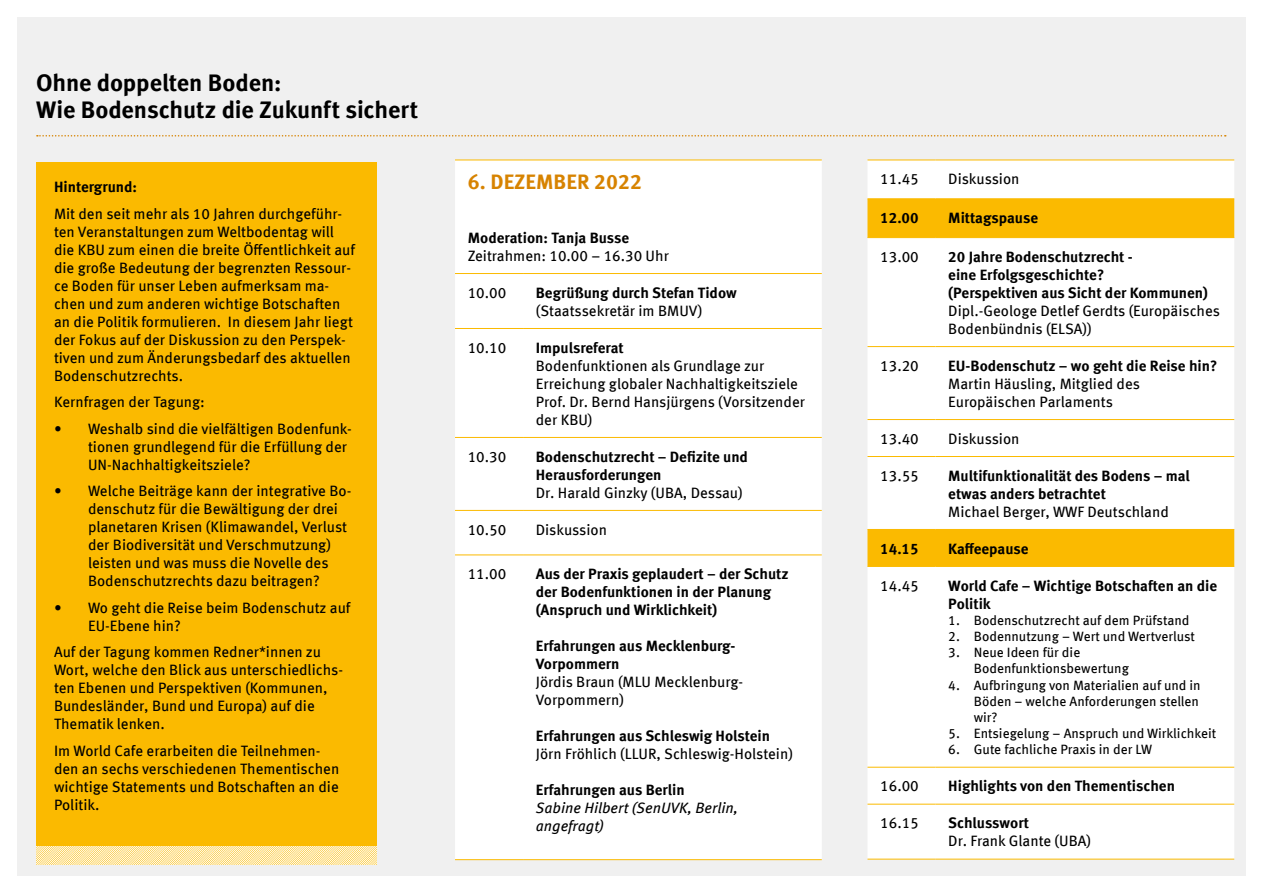
<style>
.page{position:relative;width:1263px;height:893px;background:#fff}
.page>*{position:absolute;margin:0;border:0;box-sizing:border-box;transform-origin:0 0}
.t1{font:700 24px/27px "Meta Offc";letter-spacing:-.01em;color:#000}
.Tabelle{font:700 21px "Meta Offc";color:#d78300}
.hero{font:15px/18px "Meta Offc";color:#000}
.Tabelle-2{font:15px/18px "Meta Offc";color:#000}
.Tabelle-3{font:700 15px/18px "Meta Offc";color:#000}
.Tabelle_Nummerierung{font:700 15px/18px "Meta Offc";color:#000}
.Tabelle-4{font:italic 15px/18px "Meta Offc";color:#000}
.hero-2{font:700 15px "Meta Offc";color:#000}
.t2{font:13.5px/16.2px "Meta Offc";color:#000}
.s1{font-weight:700}
.s2{font-weight:400}
</style>
<div class="page">
<div style="left:17px;top:17px;width:1229px;height:859px;background:#f0f0f0"></div>
<svg style="left:37px;top:135px;width:1189px;height:2px"></svg>
<div style="left:455px;top:161px;width:367px;height:698px;background:#fff"></div>
<hr style="left:455px;top:437px;width:68px;height:1px;background:#fbba00">
<hr style="left:523px;top:437px;width:299px;height:1px;background:#fbba00">
<hr style="left:455px;top:160px;width:68px;height:1px;background:#fbba00">
<hr style="left:523px;top:160px;width:299px;height:1px;background:#fbba00">
<hr style="left:455px;top:273px;width:68px;height:1px;background:#fbba00">
<hr style="left:523px;top:273px;width:299px;height:1px;background:#fbba00">
<hr style="left:455px;top:328px;width:68px;height:1px;background:#fbba00">
<hr style="left:523px;top:328px;width:299px;height:1px;background:#fbba00">
<hr style="left:455px;top:510px;width:68px;height:1px;background:#fbba00">
<hr style="left:523px;top:510px;width:299px;height:1px;background:#fbba00">
<hr style="left:455px;top:555px;width:68px;height:1px;background:#fbba00">
<hr style="left:523px;top:555px;width:299px;height:1px;background:#fbba00">
<hr style="left:455px;top:859px;width:68px;height:1px;background:#fbba00">
<hr style="left:523px;top:859px;width:299px;height:1px;background:#fbba00">
<div style="left:867px;top:161px;width:367px;height:698px;background:#fff"></div>
<svg style="left:867px;top:199px;width:367px;height:367px;fill:#fff"></svg>
<hr style="left:867px;top:804px;width:68px;height:1px;background:#fbba00">
<hr style="left:867px;top:859px;width:68px;height:1px;background:#fbba00">
<hr style="left:935px;top:804px;width:299px;height:1px;background:#fbba00">
<hr style="left:935px;top:859px;width:299px;height:1px;background:#fbba00">
<hr style="left:867px;top:237px;width:68px;height:1px;background:#fbba00">
<hr style="left:935px;top:237px;width:299px;height:1px;background:#fbba00">
<hr style="left:867px;top:529px;width:68px;height:1px;background:#fbba00">
<hr style="left:935px;top:529px;width:299px;height:1px;background:#fbba00">
<hr style="left:867px;top:566px;width:68px;height:1px;background:#fbba00">
<hr style="left:935px;top:566px;width:299px;height:1px;background:#fbba00">
<hr style="left:867px;top:767px;width:68px;height:1px;background:#fbba00">
<hr style="left:935px;top:767px;width:299px;height:1px;background:#fbba00">
<hr style="left:867px;top:346px;width:68px;height:1px;background:#fbba00">
<hr style="left:935px;top:346px;width:299px;height:1px;background:#fbba00">
<hr style="left:867px;top:419px;width:68px;height:1px;background:#fbba00">
<hr style="left:935px;top:419px;width:299px;height:1px;background:#fbba00">
<hr style="left:867px;top:456px;width:68px;height:1px;background:#fbba00">
<hr style="left:935px;top:456px;width:299px;height:1px;background:#fbba00">
<hr style="left:867px;top:160px;width:68px;height:1px;background:#fbba00">
<hr style="left:935px;top:160px;width:299px;height:1px;background:#fbba00">
<hr style="left:867px;top:198px;width:68px;height:1px;background:#fbba00">
<hr style="left:935px;top:198px;width:299px;height:1px;background:#fbba00">
<div style="left:36px;top:163px;width:340px;height:702px;background:#fbba00"></div>
<svg style="left:36px;top:847px;width:340px;height:18px;background:#fde6a6"></svg>
<h1 class="t1" style="left:36px;top:70px;width:384px">Ohne doppelten Boden:<br>Wie Bodenschutz die Zukunft sichert</h1>
<p class="hero-2" style="left:54px;top:178px;width:85px">Hintergrund:</p>
<p class="hero" style="left:54px;top:205px;width:303px">Mit den seit mehr als 10 Jahren durchgeführ&shy;ten Veranstaltungen zum Weltbodentag will die KBU zum einen die breite Öffentlichkeit auf die große Bedeutung der begrenzten Ressour&shy;ce Boden für unser Leben aufmerksam ma&shy;chen und zum anderen wichtige Botschaften an die Politik formulieren. In diesem Jahr liegt der Fokus auf der Diskussion zu den Perspek&shy;tiven und zum Änderungsbedarf des aktuellen Bodenschutzrechts.</p>
<p class="hero" style="left:54px;top:393px;width:152px">Kernfragen der Tagung:</p>
<p class="hero" style="left:88px;top:420px;width:265px;text-indent:-34px">• Weshalb sind die vielfältigen Bodenfunk&shy;tionen grundlegend für die Erfüllung der<br>UN-Nachhaltigkeitsziele?</p>
<p class="hero" style="left:88px;top:482px;width:265px;text-indent:-34px">• Welche Beiträge kann der integrative Bo&shy;denschutz für die Bewältigung der drei planetaren Krisen (Klimawandel, Verlust der Biodiversität und Verschmutzung) leisten und was muss die Novelle des Bodenschutzrechts dazu beitragen?</p>
<p class="hero" style="left:88px;top:599px;width:264px;text-indent:-34px">• Wo geht die Reise beim Bodenschutz auf<br>EU-Ebene hin?</p>
<p class="hero" style="left:54px;top:643px;width:291px">Auf der Tagung kommen Redner*innen zu Wort, welche den Blick aus unterschiedlichs&shy;ten Ebenen und Perspektiven (Kommunen, Bundesländer, Bund und Europa) auf die Thematik lenken.</p>
<p class="hero" style="left:54px;top:742px;width:287px">Im World Cafe erarbeiten die Teilnehmen&shy;den an sechs verschiedenen Thementischen wichtige Statements und Botschaften an die Politik.</p>
<p class="Tabelle" style="left:468px;top:169px;width:176px">6. DEZEMBER 2022</p>
<p class="Tabelle-2" style="left:468px;top:229px;width:203px"><span class="s1">Moderation: Tanja Busse<br></span>Zeitrahmen: 10.00 – 16.30 Uhr</p>
<p class="Tabelle-2" style="left:468px;top:284px;width:40px">10.00</p>
<p class="Tabelle-3" style="left:536px;top:284px;width:202px">Begrüßung durch Stefan Tidow</p>
<p class="Tabelle-2" style="left:536px;top:302px;width:168px">(Staatssekretär im BMUV)</p>
<p class="Tabelle-2" style="left:468px;top:339px;width:40px">10.10</p>
<p class="Tabelle-3" style="left:536px;top:339px;width:89px">Impulsreferat</p>
<p class="Tabelle-2" style="left:536px;top:357px;width:264px">Bodenfunktionen als Grundlage zur<br>Erreichung globaler Nachhaltigkeitsziele</p>
<p class="Tabelle-2" style="left:536px;top:393px;width:271px">Prof. Dr. Bernd Hansjürgens (Vorsitzender der KBU)</p>
<p class="Tabelle-2" style="left:468px;top:448px;width:40px">10.30</p>
<p class="Tabelle-3" style="left:536px;top:448px;width:214px">Bodenschutzrecht – Defizite und<br>Herausforderungen</p>
<p class="Tabelle-2" style="left:536px;top:484px;width:208px">Dr. Harald Ginzky (UBA, Dessau)</p>
<p class="Tabelle-2" style="left:468px;top:521px;width:40px">10.50</p>
<p class="Tabelle-2" style="left:536px;top:521px;width:73px">Diskussion</p>
<p class="Tabelle-2" style="left:468px;top:565px;width:40px">11.00</p>
<p class="Tabelle-3" style="left:536px;top:565px;width:254px">Aus der Praxis geplaudert – der Schutz der Bodenfunktionen in der Planung (Anspruch und Wirklichkeit)</p>
<p class="Tabelle-3" style="left:536px;top:637px;width:201px">Erfahrungen aus Mecklenburg-<br>Vorpommern</p>
<p class="Tabelle-2" style="left:536px;top:673px;width:209px">Jördis Braun (MLU Mecklenburg-<br>Vorpommern)</p>
<p class="Tabelle-3" style="left:536px;top:727px;width:236px">Erfahrungen aus Schleswig Holstein</p>
<p class="Tabelle-2" style="left:536px;top:745px;width:259px">Jörn Fröhlich (LLUR, Schleswig-Holstein)</p>
<p class="Tabelle-3" style="left:536px;top:781px;width:151px">Erfahrungen aus Berlin</p>
<p class="Tabelle-4" style="left:536px;top:799px;width:204px">Sabine Hilbert (SenUVK, Berlin, angefragt)</p>
<p class="Tabelle-2" style="left:880px;top:170px;width:40px">11.45</p>
<p class="Tabelle-2" style="left:948px;top:170px;width:73px">Diskussion</p>
<p class="Tabelle-3" style="left:880px;top:209px;width:40px">12.00</p>
<p class="Tabelle-3" style="left:948px;top:209px;width:91px">Mittagspause</p>
<p class="Tabelle-2" style="left:880px;top:248px;width:40px">13.00</p>
<p class="Tabelle-3" style="left:948px;top:248px;width:261px">20 Jahre Bodenschutzrecht -<br>eine Erfolgsgeschichte?<br>(Perspektiven aus Sicht der Kommunen)</p>
<p class="Tabelle-2" style="left:948px;top:302px;width:273px">Dipl.-Geologe Detlef Gerdts (Europäisches<br>Bodenbündnis (ELSA))</p>
<p class="Tabelle-2" style="left:880px;top:357px;width:40px">13.20</p>
<p class="Tabelle-3" style="left:948px;top:357px;width:271px">EU-Bodenschutz – wo geht die Reise hin?</p>
<p class="Tabelle-2" style="left:948px;top:375px;width:193px">Martin Häusling, Mitglied des<br>Europäischen Parlaments</p>
<p class="Tabelle-2" style="left:880px;top:430px;width:40px">13.40</p>
<p class="Tabelle-2" style="left:948px;top:430px;width:73px">Diskussion</p>
<p class="Tabelle-2" style="left:880px;top:467px;width:40px">13.55</p>
<p class="Tabelle_Nummerierung" style="left:948px;top:467px;width:243px">Multifunktionalität des Bodens – mal etwas anders betrachtet<br><span class="s2">Michael Berger, WWF Deutschland</span></p>
<p class="Tabelle-3" style="left:880px;top:540px;width:40px">14.15</p>
<p class="Tabelle-3" style="left:948px;top:540px;width:82px">Kaffeepause</p>
<p class="Tabelle-2" style="left:880px;top:577px;width:40px">14.45</p>
<p class="Tabelle-3" style="left:948px;top:577px;width:270px">World Cafe – Wichtige Botschaften an die<br>Politik</p>
<p class="t2" style="left:948px;top:612px;width:243px">1. Bodenschutzrecht auf dem Prüfstand</p>
<p class="t2" style="left:948px;top:629px;width:248px">2. Bodennutzung – Wert und Wertverlust</p>
<p class="t2" style="left:974px;top:645px;width:157px;text-indent:-26px">3. Neue Ideen für die<br>Bodenfunktionsbewertung</p>
<p class="t2" style="left:974px;top:677px;width:228px;text-align:justify;text-indent:-26px">4. Aufbringung von Materialien auf und in Böden – welche Anforderungen stellen wir?</p>
<p class="t2" style="left:948px;top:726px;width:270px">5. Entsiegelung – Anspruch und Wirklichkeit</p>
<p class="t2" style="left:948px;top:742px;width:205px">6. Gute fachliche Praxis in der LW</p>
<p class="Tabelle-2" style="left:880px;top:777px;width:40px">16.00</p>
<p class="Tabelle-3" style="left:948px;top:778px;width:228px">Highlights von den Thementischen</p>
<p class="Tabelle-2" style="left:880px;top:814px;width:40px">16.15</p>
<p class="Tabelle-2" style="left:948px;top:814px;width:144px"><span class="s1">Schlusswort<br></span>Dr. Frank Glante (UBA)</p>
</div>
